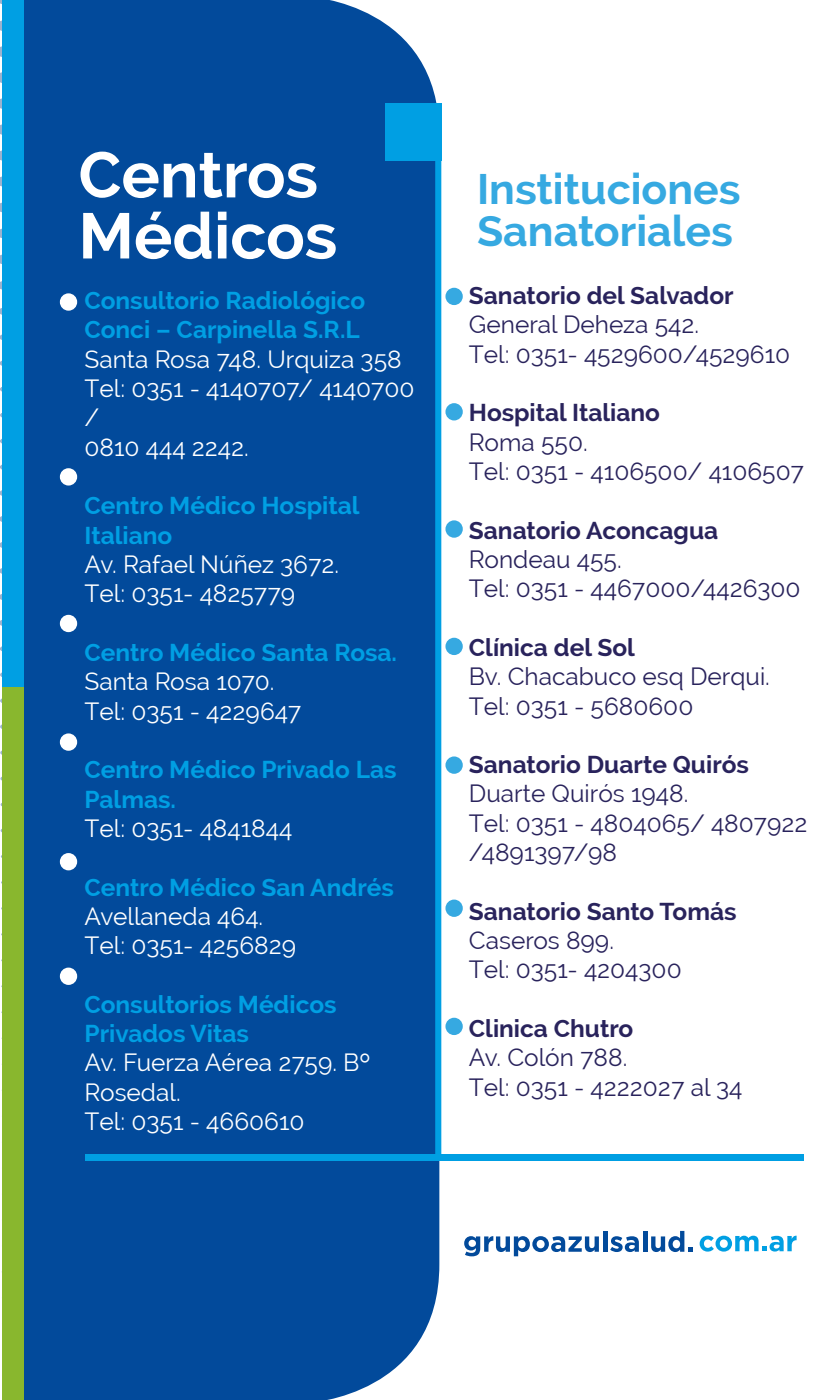
<style>
.page{position:relative;width:840px;height:1400px;background:#fff}
.page>*{position:absolute;margin:0;border:0;box-sizing:border-box;transform-origin:0 0}
.t1{font:700 64.23px/61.1px "Raleway";color:#fff}
.t2{font:700 42.7px/42.7px "Raleway";color:#36a9e1}
.t3{font:24.5px/29.4px "Raleway";color:#29235c}
.t4{font:24.5px/29.4px "Raleway";color:#fff}
.t5{font:700 24.5px/29.4px "Raleway";color:#009fe3}
.t6{font:700 24.5px "Raleway";color:#29235c}
</style>
<div class="page">
<svg style="left:0;top:21px;width:2px;height:10px"></svg>
<svg style="left:0;top:46px;width:2px;height:11px"></svg>
<svg style="left:0;top:72px;width:2px;height:11px"></svg>
<svg style="left:0;top:98px;width:2px;height:11px"></svg>
<svg style="left:0;top:125px;width:2px;height:10px"></svg>
<svg style="left:0;top:151px;width:2px;height:9px"></svg>
<svg style="left:0;top:177px;width:2px;height:9px"></svg>
<svg style="left:0;top:203px;width:2px;height:9px"></svg>
<svg style="left:0;top:229px;width:2px;height:9px"></svg>
<svg style="left:0;top:255px;width:2px;height:9px"></svg>
<svg style="left:0;top:281px;width:2px;height:8px"></svg>
<svg style="left:0;top:308px;width:2px;height:7px"></svg>
<svg style="left:0;top:516px;width:2px;height:6px"></svg>
<svg style="left:0;top:542px;width:2px;height:6px"></svg>
<svg style="left:0;top:568px;width:2px;height:6px"></svg>
<svg style="left:0;top:594px;width:2px;height:6px"></svg>
<svg style="left:0;top:620px;width:2px;height:6px"></svg>
<div style="left:24px;top:0;width:415px;height:1400px;background:#024a9b"></div>
<div style="left:86px;top:1154px;width:718px;height:7px;background:#009fe3"></div>
<svg style="left:464px;top:1236px;width:135px;height:20px"></svg>
<hr style="left:603px;top:1231px;width:4px;height:21px;background:#024a9b">
<svg style="left:610px;top:1236px;width:29px;height:16px"></svg>
<hr style="left:643px;top:1231px;width:4px;height:21px;background:#024a9b">
<svg style="left:651px;top:1231px;width:42px;height:21px"></svg>
<svg style="left:700px;top:1236px;width:97px;height:16px"></svg>
<div style="left:60px;top:293px;width:17px;height:18px;background:#fff;border-radius:50%"></div>
<div style="left:60px;top:468px;width:17px;height:18px;background:#fff;border-radius:50%"></div>
<div style="left:60px;top:615px;width:17px;height:17px;background:#fff;border-radius:50%"></div>
<div style="left:60px;top:733px;width:17px;height:18px;background:#fff;border-radius:50%"></div>
<div style="left:60px;top:853px;width:17px;height:17px;background:#fff;border-radius:50%"></div>
<div style="left:60px;top:968px;width:17px;height:17px;background:#fff;border-radius:50%"></div>
<div style="left:435px;top:107px;width:6px;height:1053px;background:#009fe3"></div>
<div style="left:385px;top:104px;width:56px;height:57px;background:#009fe3"></div>
<div style="left:2px;top:0;width:22px;height:692px;background:#009fe3"></div>
<div style="left:2px;top:688px;width:22px;height:712px;background:#89b72e"></div>
<div style="left:445px;top:288px;width:18px;height:17px;background:#36a9e1;border-radius:50%"></div>
<div style="left:445px;top:403px;width:18px;height:17px;background:#36a9e1;border-radius:50%"></div>
<div style="left:445px;top:520px;width:18px;height:18px;background:#36a9e1;border-radius:50%"></div>
<div style="left:445px;top:638px;width:18px;height:17px;background:#36a9e1;border-radius:50%"></div>
<div style="left:445px;top:756px;width:18px;height:18px;background:#36a9e1;border-radius:50%"></div>
<div style="left:445px;top:900px;width:18px;height:17px;background:#36a9e1;border-radius:50%"></div>
<div style="left:445px;top:1018px;width:18px;height:17px;background:#36a9e1;border-radius:50%"></div>
<h1 class="t1" style="left:78px;top:145px;width:260px">Centros<br>Médicos</h1>
<p class="t5" style="left:85px;top:286px;width:282px">Consultorio Radiológico<br>Conci – Carpinella S.R.L</p>
<p class="t4" style="left:85px;top:344px;width:331px">Santa Rosa 748. Urquiza 358<br>Tel: 0351 - 4140707/ 4140700 /<br>0810 444 2242.</p>
<p class="t5" style="left:85px;top:491px;width:277px">Centro Médico Hospital<br>Italiano</p>
<p class="t4" style="left:85px;top:550px;width:256px">Av. Rafael Núñez 3672.<br>Tel: 0351- 4825779</p>
<p class="t5" style="left:85px;top:638px;width:314px">Centro Médico Santa Rosa.</p>
<p class="t4" style="left:85px;top:667px;width:218px">Santa Rosa 1070.<br>Tel: 0351 - 4229647</p>
<p class="t5" style="left:85px;top:755px;width:314px">Centro Médico Privado Las</p>
<p class="t4" style="left:85px;top:814px;width:209px">Tel: 0351- 4841844</p>
<p class="t5" style="left:85px;top:872px;width:311px">Centro Médico San Andrés</p>
<p class="t4" style="left:85px;top:901px;width:213px">Avellaneda 464.<br>Tel: 0351- 4256829</p>
<p class="t5" style="left:85px;top:990px;width:253px">Consultorios Médicos<br>Privados Vitas</p>
<p class="t4" style="left:85px;top:1048px;width:287px">Av. Fuerza Aérea 2759. Bº<br>Rosedal.<br>Tel: 0351 - 4660610</p>
<h2 class="t2" style="left:477px;top:167px;width:265px">Instituciones<br>Sanatoriales</h2>
<p class="t6" style="left:469px;top:281px;width:266px">Sanatorio del Salvador</p>
<p class="t3" style="left:469px;top:310px;width:323px">General Deheza 542.<br>Tel: 0351- 4529600/4529610</p>
<p class="t6" style="left:469px;top:399px;width:193px">Hospital Italiano</p>
<p class="t3" style="left:469px;top:427px;width:336px">Roma 550.<br>Tel: 0351 - 4106500/ 4106507</p>
<p class="t6" style="left:469px;top:516px;width:251px">Sanatorio Aconcagua</p>
<p class="t3" style="left:469px;top:545px;width:333px">Rondeau 455.<br>Tel: 0351 - 4467000/4426300</p>
<p class="t6" style="left:469px;top:633px;width:168px">Clínica del Sol</p>
<p class="t3" style="left:469px;top:662px;width:303px">Bv. Chacabuco esq Derqui.<br>Tel: 0351 - 5680600</p>
<p class="t6" style="left:469px;top:751px;width:282px">Sanatorio Duarte Quirós</p>
<p class="t3" style="left:469px;top:779px;width:340px">Duarte Quirós 1948.<br>Tel: 0351 - 4804065/ 4807922 /4891397/98</p>
<p class="t6" style="left:469px;top:897px;width:269px">Sanatorio Santo Tomás</p>
<p class="t3" style="left:469px;top:926px;width:214px">Caseros 899.<br>Tel: 0351- 4204300</p>
<p class="t6" style="left:469px;top:1014px;width:166px">Clinica Chutro</p>
<p class="t3" style="left:469px;top:1043px;width:275px">Av. Colón 788.<br>Tel: 0351 - 4222027 al 34</p>
</div>
